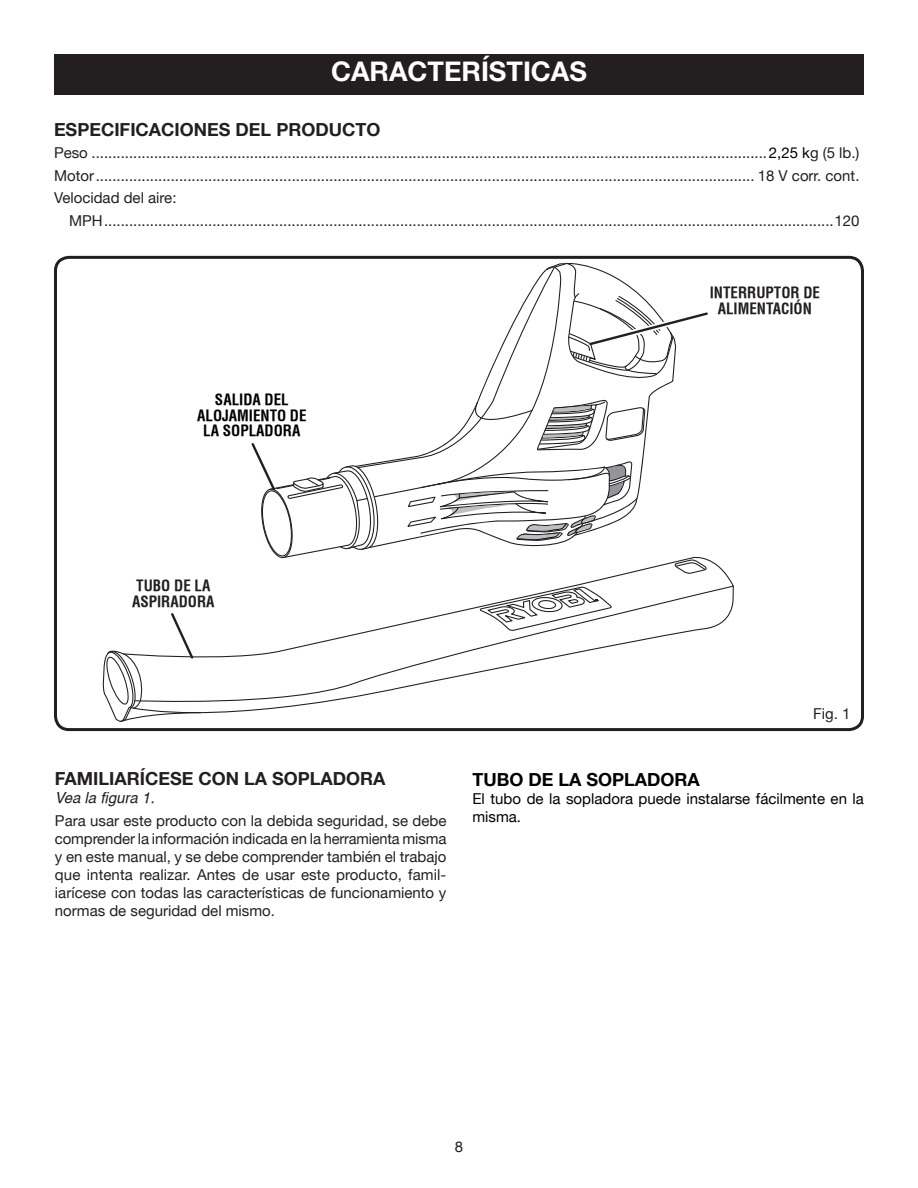
<style>
.page{position:relative;width:918px;height:1188px;background:#fff}
.page>*{position:absolute;margin:0;border:0;box-sizing:border-box;transform-origin:0 0}
.t1{font:700 27px "Helvetica Neue";color:#fff}
.t2{font:700 18px "Helvetica Neue";color:#231f20}
.t3{font:700 18px "Helvetica Neue";color:#000}
.t4{font:15px/18px "Helvetica Neue";color:#231f20;text-align:justify}
.t5{font:15px/18px "Helvetica Neue";color:#000}
.t6{font:700 condensed 15px/15.8px "Helvetica";color:#231f20}
.t7{font:700 condensed 15px/15.8px "Helvetica";color:#000;text-align:center}
.t8{font:italic 15px "Helvetica";color:#231f20}
.s1{color:#000}
</style>
<div class="page">
<div style="left:54px;top:54px;width:810px;height:40px;background:#231f20"></div>
<div style="left:54px;top:256px;width:810px;height:475px;border:3px solid #231f20;border-radius:14px"></div>
<svg style="left:202px;top:585px;width:532px;height:122px"></svg>
<svg style="left:480px;top:586px;width:132px;height:46px"></svg>
<div style="left:108px;top:580px;width:131px;height:48px;background:#fff"></div>
<svg style="left:694px;top:636px;width:40px;height:39px"></svg>
<svg style="left:251px;top:263px;width:476px;height:312px"></svg>
<svg style="left:103px;top:613px;width:99px;height:109px"></svg>
<h1 class="t1" style="left:331px;top:55px;width:257px">CARACTERÍSTICAS</h1>
<p class="t2" style="left:54px;top:118px;width:328px">ESPECIFICACIONES DEL PRODUCTO</p>
<p class="t4" style="left:54px;top:141px;width:807px;line-height:22.5px">Peso ..................................................................................................................................................................<span class="s1">2,25 k</span>g (5 lb.)<br>Motor .............................................................................................................................................................. 18 V corr. cont.<br>Velocidad del aire:</p>
<p class="t4" style="left:69px;top:211px;width:792px">MPH ...............................................................................................................................................................................120</p>
<p class="t7" style="left:197px;top:391px;width:111px">SALIDA DEL<br>ALOJAMIENTO DE<br>LA SOPLADORA</p>
<p class="t6" style="left:710px;top:284px;width:112px;text-align:center">INTERRUPTOR DE<br>ALIMENTACIÓN</p>
<p class="t6" style="left:132px;top:577px;width:84px">TUBO DE LA<br>ASPIRADORA</p>
<p class="t2" style="left:55px;top:768px;width:332px">FAMILIARÍCESE CON LA SOPLADORA</p>
<p class="t8" style="left:55px;top:790px;width:101px">Vea la figura 1.</p>
<p class="t4" style="left:55px;top:811px;width:393px">Para usar este producto con la debida seguridad, se debe comprender la información indicada en la herramienta misma y en este manual, y se debe comprender también el trabajo que intenta realizar. Antes de usar este producto, famil&shy;iarícese con todas las características de funcionamiento y normas de seguridad del mismo.</p>
<p class="t4" style="left:813px;top:704px;width:39px">Fig. 1</p>
<p class="t3" style="left:472px;top:769px;width:229px">TUBO DE LA SOPLADORA</p>
<p class="t5" style="left:472px;top:790px;width:393px">El tubo de la sopladora puede instalarse fácilmente en la misma.</p>
<p class="t4" style="left:455px;top:1138px;width:10px">8</p>
</div>
